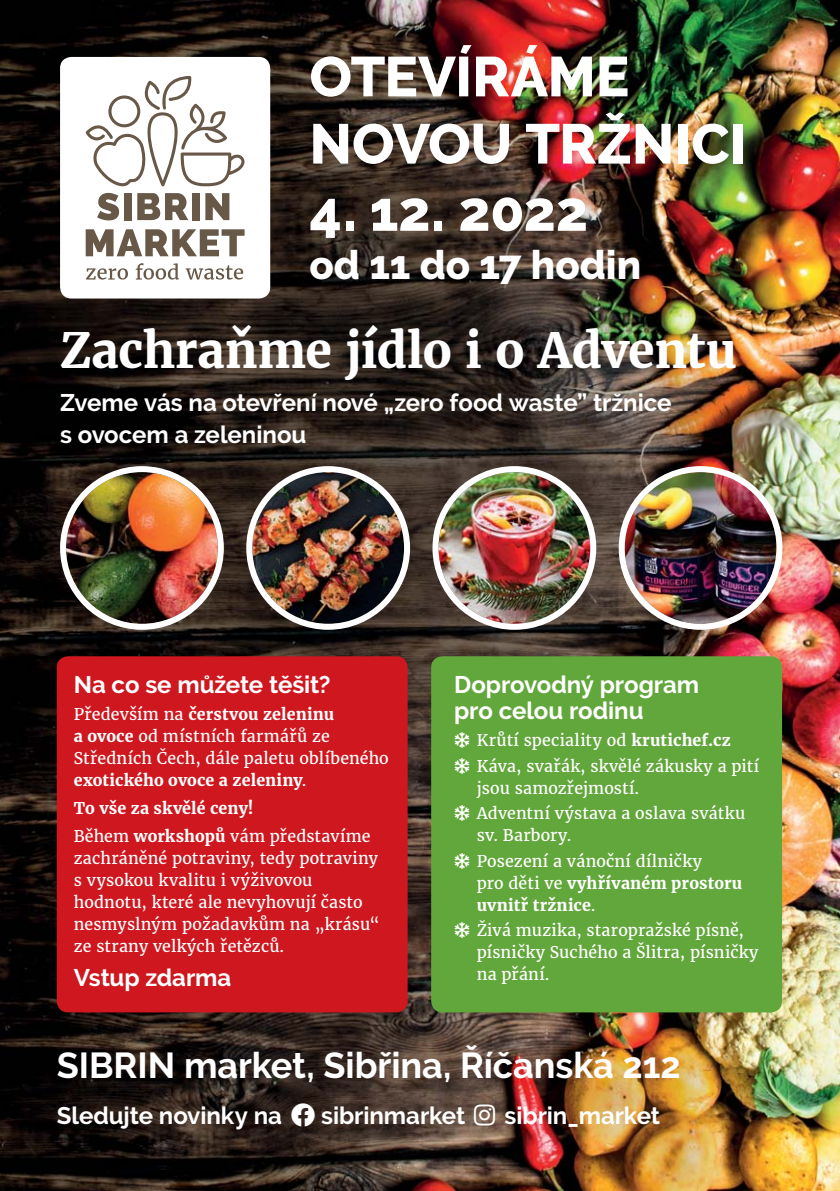
<style>
.page{position:relative;width:840px;height:1191px;background:#fff}
.page>*{position:absolute;margin:0;border:0;box-sizing:border-box;transform-origin:0 0}
.t1{font:800 56px/67.2px "Raleway";letter-spacing:-.005em;color:#fff}
.t2{font:700 48px "Merriweather";letter-spacing:-.01em;color:#fff}
.t3{font:800 40px "Raleway";color:#fff}
.t4{font:700 36px "Raleway";color:#fff}
.t5{font:700 24px/32px "Raleway";color:#fff}
.t6{font:16px/22px "Merriweather";letter-spacing:.01em;color:#fff}
.t7{font:700 16px/27.6px "Merriweather";letter-spacing:.01em;color:#fff}
.s1{font-weight:700}
.s2{font-weight:400}
</style>
<div class="page">
<img style="left:0;top:0;width:839px;height:1191px">
<div style="left:57px;top:656px;width:350px;height:356px;background:#ce171e;border-radius:11px"></div>
<div style="left:431px;top:656px;width:350px;height:356px;background:#62a73b;border-radius:11px"></div>
<img style="left:438px;top:472px;width:152px;height:152px;border-radius:50%">
<div style="left:432px;top:466px;width:164px;height:164px;border:6px solid #fff;border-radius:50%"></div>
<img style="left:252px;top:472px;width:152px;height:152px;border-radius:50%">
<div style="left:246px;top:466px;width:164px;height:164px;border:6px solid #fff;border-radius:50%"></div>
<img style="left:66px;top:472px;width:152px;height:152px;border-radius:50%">
<div style="left:60px;top:466px;width:164px;height:164px;border:6px solid #fff;border-radius:50%"></div>
<img style="left:624px;top:472px;width:152px;height:152px;border-radius:50%">
<div style="left:618px;top:466px;width:164px;height:164px;border:6px solid #fff;border-radius:50%"></div>
<div style="left:60px;top:57px;width:210px;height:241px;background:#fff;border-radius:11px"></div>
<svg style="left:86px;top:268px;width:42px;height:11px"></svg>
<svg style="left:136px;top:263px;width:43px;height:16px"></svg>
<svg style="left:185px;top:265px;width:58px;height:14px"></svg>
<svg style="left:86px;top:76px;width:158px;height:110px"></svg>
<svg style="left:97px;top:193px;width:22px;height:27px"></svg>
<div style="left:124px;top:193px;width:7px;height:27px;background:#685848"></div>
<svg style="left:137px;top:193px;width:51px;height:27px"></svg>
<div style="left:192px;top:193px;width:7px;height:27px;background:#685848"></div>
<svg style="left:205px;top:193px;width:24px;height:27px"></svg>
<svg style="left:86px;top:229px;width:158px;height:27px"></svg>
<svg style="left:291px;top:1103px;width:24px;height:23px"></svg>
<svg style="left:474px;top:1104px;width:21px;height:21px"></svg>
<h1 class="t1" style="left:309px;top:43px;width:438px">OTEVÍRÁME<br>NOVOU TRŽNICI</h1>
<h1 class="t1" style="left:309px;top:177px;width:280px">4. 12. 2022</h1>
<h3 class="t3" style="left:309px;top:241px;width:333px">od 11 do 17 hodin</h3>
<h2 class="t2" style="left:60px;top:321px;width:678px">Zachraňme jídlo i o Adventu</h2>
<h3 class="t5" style="left:60px;top:387px;width:612px">Zveme vás na otevření nové „zero food waste” tržnice s ovocem a zeleninou</h3>
<h3 class="t5" style="left:74px;top:668px;width:258px">Na co se můžete těšit?</h3>
<p class="t6" style="left:74px;top:703px;width:316px">Především na <span class="s1">čerstvou zeleninu<br>a ovoce</span> od místních farmářů ze<br>Středních Čech, dále paletu oblíbeného <span class="s1">exotického ovoce a zeleniny</span>.</p>
<p class="t7" style="left:74px;top:794px;width:298px">To vše za skvělé ceny!<br><span class="s2">Během</span> workshopů <span class="s2">vám představíme</span></p>
<p class="t6" style="left:74px;top:847px;width:307px">zachráněné potraviny, tedy potraviny s vysokou kvalitu i výživovou hodnotu, které ale nevyhovují často nesmyslným požadavkům na „krásu“ ze strany velkých řetězců.</p>
<h3 class="t5" style="left:74px;top:961px;width:159px">Vstup zdarma</h3>
<h3 class="t5" style="left:454px;top:671px;width:246px;line-height:26px">Doprovodný program pro celou rodinu</h3>
<p class="t6" style="left:476px;top:728px;width:284px;line-height:25.4px">Krůtí speciality od <span class="s1">krutichef.cz<br></span>Káva, svařák, skvělé zákusky a pití</p>
<p class="t6" style="left:476px;top:775px;width:270px;line-height:25.4px">jsou samozřejmostí.<br>Adventní výstava a oslava svátku</p>
<p class="t6" style="left:476px;top:823px;width:227px;line-height:25.4px">sv. Barbory.<br>Posezení a vánoční dílničky</p>
<p class="t7" style="left:476px;top:872px;width:267px;line-height:22px"><span class="s2">pro děti ve</span> vyhřívaném prostoru uvnitř tržnice<span class="s2">.</span></p>
<p class="t6" style="left:476px;top:919px;width:283px">Živá muzika, staropražské písně, písničky Suchého a Šlitra, písničky na přání.</p>
<h3 class="t4" style="left:57px;top:1044px;width:625px">SIBRIN market, Sibřina, Říčanská 212</h3>
<h3 class="t5" style="left:57px;top:1099px;width:226px">Sledujte novinky na</h3>
<h3 class="t5" style="left:321px;top:1099px;width:145px">sibrinmarket</h3>
<h3 class="t5" style="left:504px;top:1099px;width:157px">sibrin_market</h3>
</div>
